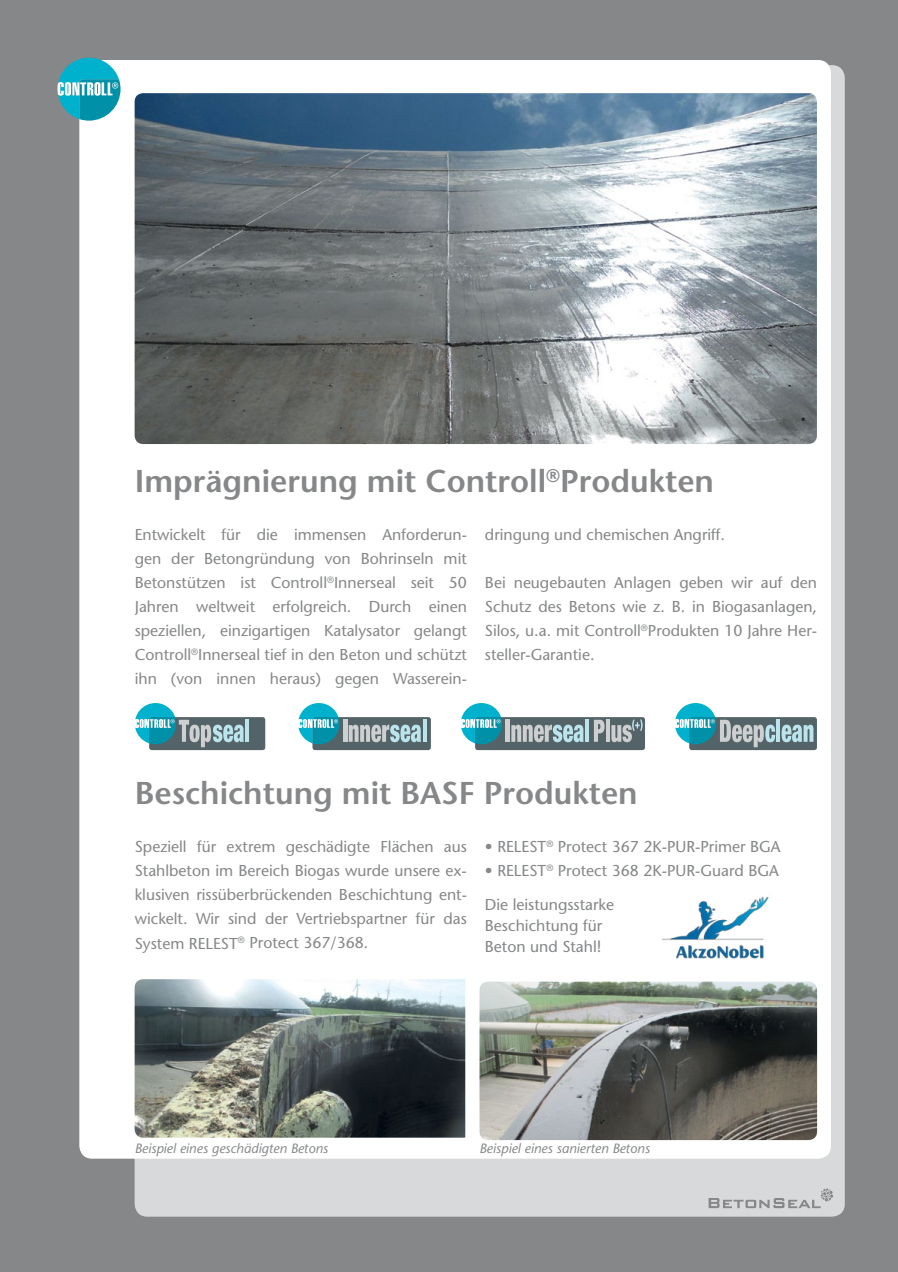
<style>
.page{position:relative;width:898px;height:1272px;background:#fff}
.page>*{position:absolute;margin:0;border:0;box-sizing:border-box;transform-origin:0 0}
.t1{font:600 31.5px "Stone Sans Std";color:#858789}
.t2{font:500 15.75px/24px "Stone Sans Std";color:#858789;text-align:justify}
.t3{font:500 15.75px/21px "Stone Sans Std";color:#848688}
.t4{font:italic 500 13.5px "Stone Sans Std";color:#858789}
</style>
<div class="page">
<div style="left:0;top:0;width:897px;height:1271px;background:#858789"></div>
<div style="left:135px;top:65px;width:709px;height:1151px;background:linear-gradient(to right,#d7d9da,#d7d9da);border-radius:13px"></div>
<div style="left:79px;top:60px;width:751px;height:1098px;background:#fff;border-radius:13px"></div>
<svg style="left:57px;top:58px;width:63px;height:63px"></svg>
<img style="left:135px;top:93px;width:681px;height:351px">
<img style="left:135px;top:979px;width:330px;height:158px">
<svg style="left:708px;top:1188px;width:124px;height:20px"></svg>
<div style="left:312px;top:717px;width:118px;height:33px;background:#546367;border-radius:3px"></div>
<svg style="left:298px;top:703px;width:41px;height:41px"></svg>
<hr style="left:343px;top:719px;width:4px;height:22px;background:#cdcfd0">
<svg style="left:348px;top:724px;width:73px;height:18px"></svg>
<svg style="left:423px;top:719px;width:3px;height:22px"></svg>
<div style="left:149px;top:717px;width:116px;height:33px;background:#546367;border-radius:3px"></div>
<svg style="left:135px;top:703px;width:109px;height:44px"></svg>
<hr style="left:245px;top:719px;width:4px;height:22px;background:#bbe4ed">
<div style="left:475px;top:717px;width:169px;height:33px;background:#546367;border-radius:3px"></div>
<svg style="left:461px;top:703px;width:41px;height:41px"></svg>
<hr style="left:505px;top:719px;width:4px;height:22px;background:#cdcfd0">
<svg style="left:511px;top:724px;width:72px;height:18px"></svg>
<hr style="left:585px;top:719px;width:4px;height:22px;background:#bbe4ed">
<svg style="left:594px;top:719px;width:10px;height:22px"></svg>
<svg style="left:606px;top:719px;width:3px;height:22px"></svg>
<svg style="left:611px;top:719px;width:31px;height:23px"></svg>
<div style="left:689px;top:717px;width:127px;height:33px;background:#546367;border-radius:3px"></div>
<svg style="left:675px;top:703px;width:99px;height:44px"></svg>
<hr style="left:776px;top:719px;width:4px;height:22px;background:#bbe4ed">
<svg style="left:781px;top:724px;width:32px;height:18px"></svg>
<img style="left:479px;top:981px;width:337px;height:159px">
<img style="left:661px;top:896px;width:108px;height:63px">
<h1 class="t1" style="left:135px;top:462px;width:580px">Imprägnierung mit Controll<sup>®</sup>Produkten</h1>
<p class="t2" style="left:135px;top:523px;width:333px">Entwickelt für die immensen Anforderun&shy;gen der Betongründung von Bohrinseln mit Betonstützen ist Controll<sup>®</sup>Innerseal seit 50<br>Jahren weltweit erfolgreich. Durch einen speziellen, einzigartigen Katalysator gelangt Controll<sup>®</sup>Innerseal tief in den Beton und schützt ihn (von innen heraus) gegen Wasserein-</p>
<p class="t2" style="left:485px;top:523px;width:241px">dringung und chemischen Angriff.</p>
<p class="t2" style="left:484px;top:571px;width:333px">Bei neugebauten Anlagen geben wir auf den Schutz des Betons wie z. B. in Biogasanlagen, Silos, u.a. mit Controll<sup>®</sup>Produkten 10 Jahre Her&shy;steller-Garantie.</p>
<h1 class="t1" style="left:135px;top:774px;width:504px">Beschichtung mit BASF Produkten</h1>
<p class="t2" style="left:135px;top:835px;width:333px">Speziell für extrem geschädigte Flächen aus Stahlbeton im Bereich Biogas wurde unsere ex&shy;klusiven rissüberbrückenden Beschichtung ent&shy;wickelt. Wir sind der Vertriebspartner für das System RELEST<sup>®</sup> Protect 367/368.</p>
<p class="t2" style="left:484px;top:835px;width:297px">• RELEST<sup>®</sup> Protect 367 2K-PUR-Primer BGA</p>
<p class="t2" style="left:485px;top:859px;width:295px">• RELEST<sup>®</sup> Protect 368 2K-PUR-Guard BGA</p>
<p class="t3" style="left:484px;top:893px;width:131px">Die leistungsstarke<br>Beschichtung für<br>Beton und Stahl!</p>
<p class="t4" style="left:135px;top:1139px;width:195px">Beispiel eines geschädigten Betons</p>
<p class="t4" style="left:479px;top:1139px;width:172px">Beispiel eines sanierten Betons</p>
</div>
